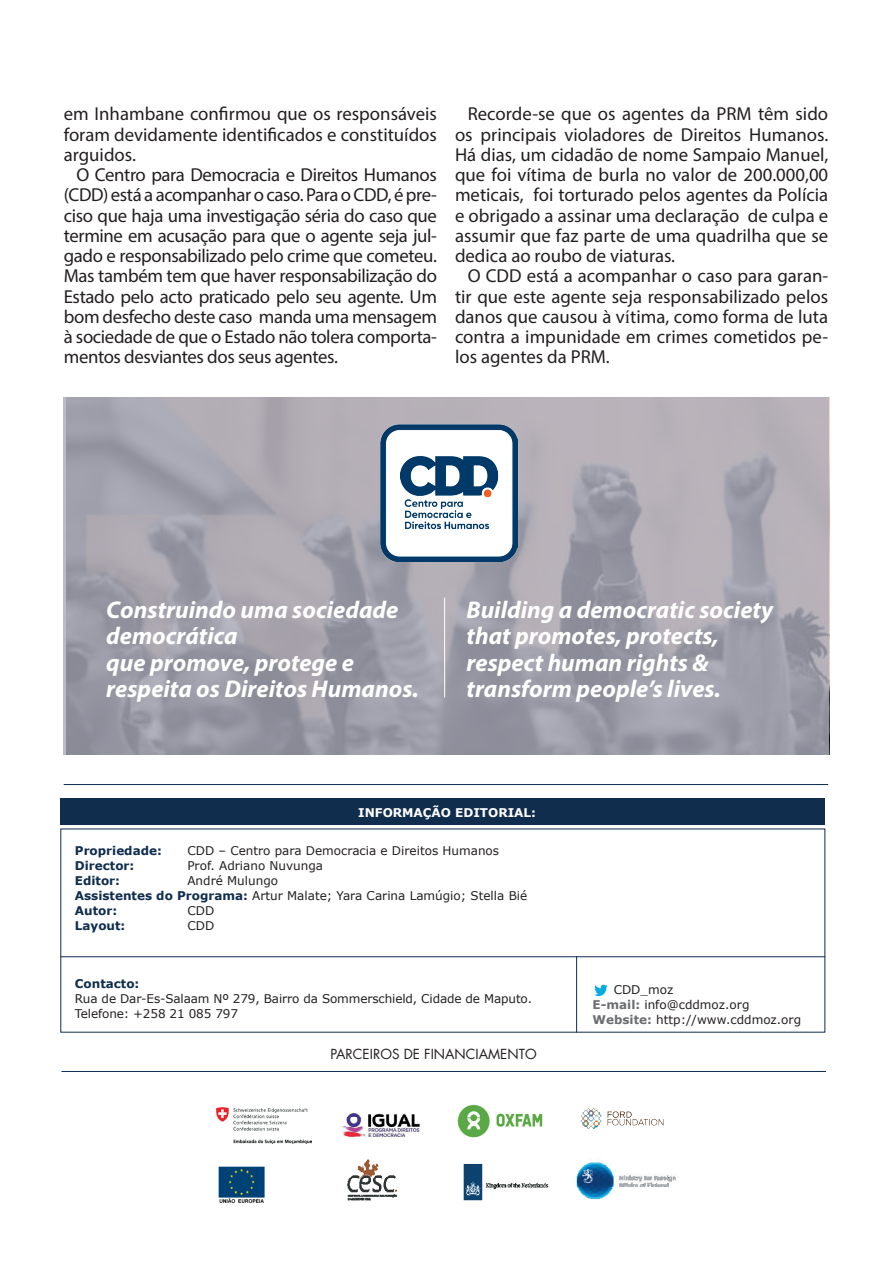
<style>
.page{position:relative;width:893px;height:1263px;background:#fff}
.page>*{position:absolute;margin:0;border:0;box-sizing:border-box;transform-origin:0 0}
.t1{font:italic 700 24.3px/26.2px "Myriad Pro";color:#fff}
.t2{font:18.75px/20.2px "Myriad Pro";color:#231f20;text-align:justify}
.t3{font:13.5px "Futura LT";color:#231f20}
.t4{font:12px/15px "Verdana";color:#231f20}
.t5{font:700 12px "Verdana";color:#102d4e}
.t6{font:700 12px "Verdana";color:#fff}
.s1{font-family:"Times New Roman"}
.s2{font-weight:700;color:#102d4e}
.s3{font-weight:700;color:#6c6d70}
</style>
<div class="page">
<div style="left:61px;top:798px;width:764px;height:27px;background:#102d4e"></div>
<hr style="left:61px;top:956px;width:764px;height:1px;background:#102d4e">
<hr style="left:576px;top:956px;width:1px;height:76px;background:#102d4e">
<img style="left:594px;top:984px;width:14px;height:13px">
<hr style="left:64px;top:784px;width:764px;height:1px;background:#102d4e">
<img style="left:219px;top:1167px;width:46px;height:36px">
<hr style="left:61px;top:1071px;width:765px;height:1px;background:#102d4e">
<img style="left:216px;top:1108px;width:95px;height:35px">
<img style="left:457px;top:1104px;width:85px;height:33px">
<img style="left:580px;top:1107px;width:84px;height:22px">
<img style="left:463px;top:1163px;width:86px;height:38px">
<img style="left:342px;top:1113px;width:78px;height:24px">
<img style="left:347px;top:1159px;width:51px;height:42px">
<img style="left:576px;top:1162px;width:100px;height:37px">
<svg style="left:64px;top:398px;width:765px;height:357px;background:#a4a2ac"></svg>
<hr style="left:444px;top:598px;width:1px;height:99px;background:#fff">
<img style="left:381px;top:424px;width:136px;height:137px">
<p class="t2" style="left:64px;top:104px;width:375px">em Inhambane confirmou que os responsáveis foram devidamente identificados e constituídos arguidos.</p>
<p class="t2" style="left:64px;top:164px;width:375px;text-indent:13px">O Centro para Democracia e Direitos Humanos (CDD) está a acompanhar o caso. Para o CDD, é pre&shy;ciso que haja uma investigação séria do caso que termine em acusação para que o agente seja jul&shy;gado e responsabilizado pelo crime que cometeu.<br>Mas também tem que haver responsabilização do Estado pelo acto praticado pelo seu agente. Um bom desfecho deste caso manda uma mensagem à sociedade de que o Estado não tolera comporta&shy;mentos desviantes dos seus agentes.</p>
<p class="t2" style="left:455px;top:104px;width:375px;text-indent:13px">Recorde-se que os agentes da PRM têm sido os principais violadores de Direitos Humanos.<br>Há dias, um cidadão de nome Sampaio Manuel, que foi vítima de burla no valor de 200.000,00 meticais, foi torturado pelos agentes da Polícia e obrigado a assinar uma declaração de culpa e assumir que faz parte de uma quadrilha que se dedica ao roubo de viaturas.</p>
<p class="t2" style="left:455px;top:266px;width:375px;text-indent:13px">O CDD está a acompanhar o caso para garan&shy;tir que este agente seja responsabilizado pelos danos que causou à v<span class="s1">í</span>tima, como forma de luta contra a impunidade em crimes cometidos pe&shy;los agentes da PRM.</p>
<p class="t1" style="left:106px;top:596px;width:314px">Construindo uma sociedade democrática<br>que promove, protege e respeita os Direitos Humanos.</p>
<p class="t1" style="left:466px;top:596px;width:308px">Building a democratic society that promotes, protects, respect human rights &amp; transform people’s lives.</p>
<p class="t6" style="left:358px;top:805px;width:179px">INFORMAÇÃO EDITORIAL:</p>
<p class="t5" style="left:75px;top:843px;width:89px">Propriedade:</p>
<p class="t4" style="left:187px;top:843px;width:313px">CDD – Centro para Democracia e Direitos Humanos</p>
<p class="t5" style="left:75px;top:858px;width:61px">Director:</p>
<p class="t4" style="left:187px;top:858px;width:137px">Prof. Adriano Nuvunga</p>
<p class="t5" style="left:75px;top:873px;width:47px">Editor:</p>
<p class="t4" style="left:75px;top:873px;width:454px;text-indent:113px">André Mulungo<br><span class="s2">Assistentes do Programa:</span> Artur Malate; Yara Carina Lamúgio; Stella Bié<br><span class="s2">Autor:</span></p>
<p class="t4" style="left:187px;top:903px;width:28px">CDD</p>
<p class="t5" style="left:75px;top:918px;width:52px">Layout:</p>
<p class="t4" style="left:187px;top:918px;width:28px">CDD</p>
<p class="t5" style="left:75px;top:975px;width:66px">Contacto:</p>
<p class="t4" style="left:75px;top:991px;width:459px">Rua de Dar-Es-Salaam Nº 279, Bairro da Sommerschield, Cidade de Maputo.<br>Telefone: +258 21 085 797</p>
<p class="t4" style="left:593px;top:982px;width:210px;text-indent:21px">CDD_moz<br><span class="s3">E-mail:</span> info@cddmoz.org<br><span class="s3">Website:</span> http://www.cddmoz.org</p>
<p class="t3" style="left:330px;top:1046px;width:208px">PARCEIROS DE FINANCIAMENTO</p>
</div>
